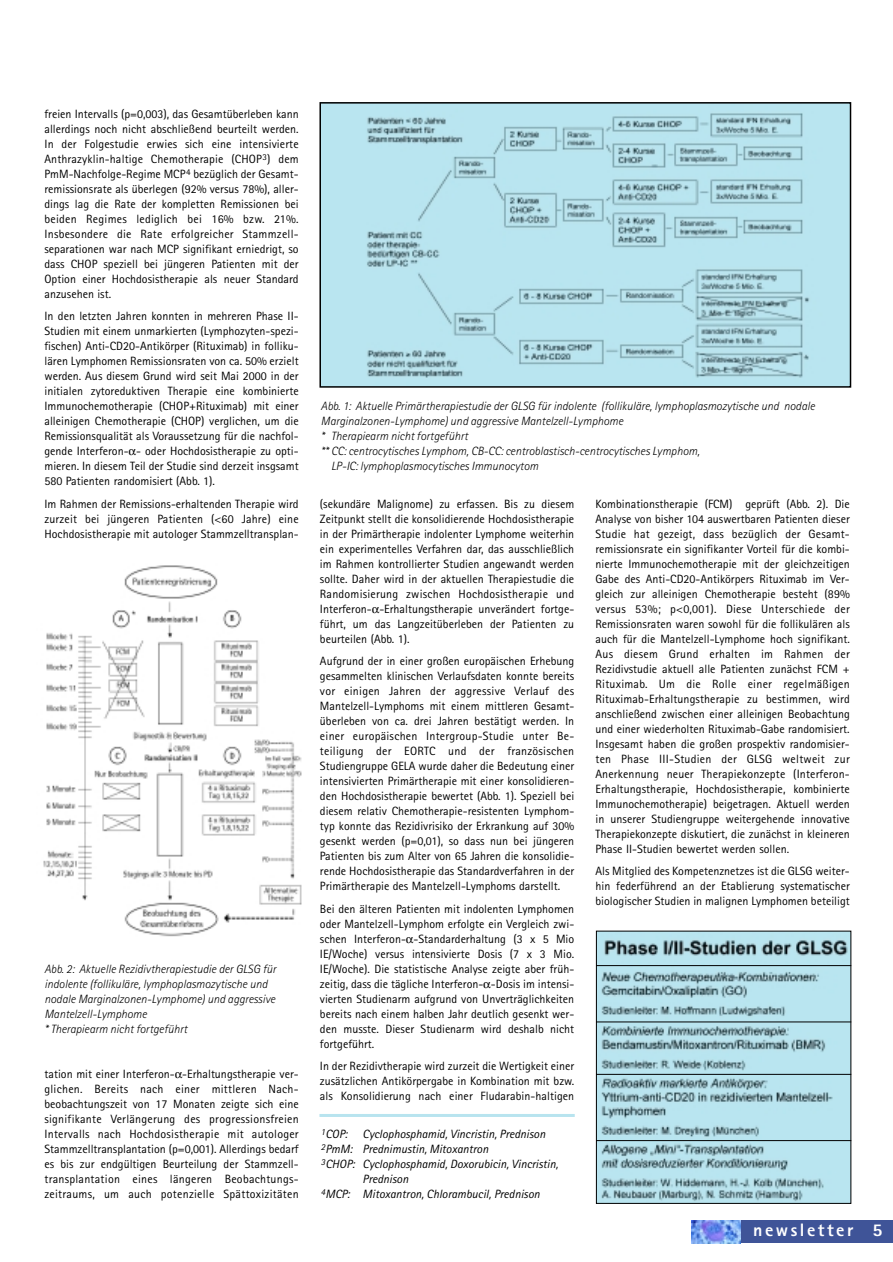
<style>
.page{position:relative;width:893px;height:1262px;background:#fff}
.page>*{position:absolute;margin:0;border:0;box-sizing:border-box;transform-origin:0 0}
.t1{font:800 18px "Rotis Sans Serif";letter-spacing:.14em;color:#fff}
.t2{font:12px/15px "Rotis Sans Serif";color:#000;text-align:justify}
.t3{font:italic 300 12px/15px "Rotis Sans Serif";color:#000}
.t4{font:italic 12px "Rotis Sans Serif";color:#000}
</style>
<div class="page">
<div style="left:691px;top:1220px;width:201px;height:23px;background:#3f5498"></div>
<img style="left:691px;top:1220px;width:49px;height:23px">
<img style="left:322px;top:105px;width:526px;height:280px">
<div style="left:319px;top:102px;width:532px;height:286px;border:2px solid #000"></div>
<img style="left:43px;top:565px;width:259px;height:372px">
<img style="left:598px;top:932px;width:251px;height:269px">
<hr style="left:319px;top:1114px;width:255px;height:3px;background:#b8e4ef">
<hr style="left:596px;top:1140px;width:255px;height:1px;background:#000">
<hr style="left:596px;top:1074px;width:255px;height:1px;background:#000">
<hr style="left:596px;top:1021px;width:255px;height:1px;background:#000">
<hr style="left:596px;top:965px;width:255px;height:1px;background:#000">
<p class="t2" style="left:44px;top:107px;width:256px">freien Intervalls (p=0,003), das Gesamtüberleben kann allerdings noch nicht abschließend beurteilt werden.<br>In der Folgestudie erwies sich eine intensivierte Anthrazyklin-haltige Chemotherapie (CHOP<sup>3</sup>) dem PmM-Nachfolge-Regime MCP<sup>4</sup> bezüglich der Gesamt&shy;remissionsrate als überlegen (92% versus 78%), aller&shy;dings lag die Rate der kompletten Remissionen bei beiden Regimes lediglich bei 16% bzw. 21%.<br>Insbesondere die Rate erfolgreicher Stammzell&shy;separationen war nach MCP signifikant erniedrigt, so dass CHOP speziell bei jüngeren Patienten mit der Option einer Hochdosistherapie als neuer Standard anzusehen ist.</p>
<p class="t2" style="left:44px;top:310px;width:256px">In den letzten Jahren konnten in mehreren Phase II-Studien mit einem unmarkierten (Lymphozyten-spezi&shy;fischen) Anti-CD20-Antikörper (Rituximab) in folliku&shy;lären Lymphomen Remissionsraten von ca. 50% erzielt werden. Aus diesem Grund wird seit Mai 2000 in der initialen zytoreduktiven Therapie eine kombinierte Immunochemotherapie (CHOP+Rituximab) mit einer alleinigen Chemotherapie (CHOP) verglichen, um die Remissionsqualität als Voraussetzung für die nachfol&shy;gende Interferon- - oder Hochdosistherapie zu opti&shy;mieren. In diesem Teil der Studie sind derzeit insgsamt 580 Patienten randomisiert (Abb. 1).</p>
<p class="t2" style="left:44px;top:497px;width:256px">Im Rahmen der Remissions-erhaltenden Therapie wird zurzeit bei jüngeren Patienten (&lt;60 Jahre) eine Hochdosistherapie mit autologer Stammzelltransplan-</p>
<p class="t3" style="left:44px;top:962px;width:233px">Abb. 2: Aktuelle Rezidivtherapiestudie der GLSG für indolente (follikuläre, lymphoplasmozytische und nodale Marginalzonen-Lymphome) und aggressive Mantelzell-Lymphome<br>* Therapiearm nicht fortgeführt</p>
<p class="t2" style="left:44px;top:1067px;width:256px">tation mit einer Interferon- -Erhaltungstherapie ver&shy;glichen. Bereits nach einer mittleren Nach&shy;beobachtungszeit von 17 Monaten zeigte sich eine signifikante Verlängerung des progressionsfreien Intervalls nach Hochdosistherapie mit autologer Stammzelltransplantation (p=0,001). Allerdings bedarf es bis zur endgültigen Beurteilung der Stammzell&shy;transplantation eines längeren Beobachtungs&shy;zeitraums, um auch potenzielle Spättoxizitäten</p>
<p class="t3" style="left:321px;top:400px;width:495px">Abb. 1: Aktuelle Primärtherapiestudie der GLSG für indolente (follikuläre, lymphoplasmozytische und nodale</p>
<p class="t3" style="left:321px;top:415px;width:304px">Marginalzonen-Lymphome) und aggressive Mantelzell-Lymphome</p>
<p class="t3" style="left:321px;top:430px;width:148px">* Therapiearm nicht fortgeführt</p>
<p class="t3" style="left:321px;top:445px;width:380px">** CC: centrocytisches Lymphom, CB-CC: centroblastisch-centrocytisches Lymphom,</p>
<p class="t3" style="left:331px;top:460px;width:209px">LP-IC: lymphoplasmocytisches Immunocytom</p>
<p class="t2" style="left:320px;top:497px;width:256px">(sekundäre Malignome) zu erfassen. Bis zu diesem Zeitpunkt stellt die konsolidierende Hochdosistherapie in der Primärtherapie indolenter Lymphome weiterhin ein experimentelles Verfahren dar, das ausschließlich im Rahmen kontrollierter Studien angewandt werden sollte. Daher wird in der aktuellen Therapiestudie die Randomisierung zwischen Hochdosistherapie und Interferon- -Erhaltungstherapie unverändert fortge&shy;führt, um das Langzeitüberleben der Patienten zu beurteilen (Abb. 1).</p>
<p class="t2" style="left:320px;top:655px;width:256px">Aufgrund der in einer großen europäischen Erhebung gesammelten klinischen Verlaufsdaten konnte bereits vor einigen Jahren der aggressive Verlauf des Mantelzell-Lymphoms mit einem mittleren Gesamt&shy;überleben von ca. drei Jahren bestätigt werden. In einer europäischen Intergroup-Studie unter Be&shy;teiligung der EORTC und der französischen Studiengruppe GELA wurde daher die Bedeutung einer intensivierten Primärtherapie mit einer konsolidieren&shy;den Hochdosistherapie bewertet (Abb. 1). Speziell bei diesem relativ Chemotherapie-resistenten Lymphom&shy;typ konnte das Rezidivrisiko der Erkrankung auf 30% gesenkt werden (p=0,01), so dass nun bei jüngeren Patienten bis zum Alter von 65 Jahren die konsolidie&shy;rende Hochdosistherapie das Standardverfahren in der Primärtherapie des Mantelzell-Lymphoms darstellt.</p>
<p class="t2" style="left:320px;top:902px;width:256px">Bei den älteren Patienten mit indolenten Lymphomen oder Mantelzell-Lymphom erfolgte ein Vergleich zwi&shy;schen Interferon- -Standarderhaltung (3 x 5 Mio IE/Woche) versus intensivierte Dosis (7 x 3 Mio.<br>IE/Woche). Die statistische Analyse zeigte aber früh&shy;zeitig, dass die tägliche Interferon- -Dosis im intensi&shy;vierten Studienarm aufgrund von Unverträglichkeiten bereits nach einem halben Jahr deutlich gesenkt wer&shy;den musste. Dieser Studienarm wird deshalb nicht fortgeführt.</p>
<p class="t2" style="left:320px;top:1060px;width:256px">In der Rezidivtherapie wird zurzeit die Wertigkeit einer zusätzlichen Antikörpergabe in Kombination mit bzw. als Konsolidierung nach einer Fludarabin-haltigen</p>
<p class="t4" style="left:321px;top:1129px;width:28px"><sup>1</sup>COP:</p>
<p class="t4" style="left:362px;top:1129px;width:184px">Cyclophosphamid, Vincristin, Prednison</p>
<p class="t4" style="left:321px;top:1144px;width:169px"><sup>2</sup>PmM: Prednimustin, Mitoxantron</p>
<p class="t4" style="left:321px;top:1159px;width:239px"><sup>3</sup>CHOP: Cyclophosphamid, Doxorubicin, Vincristin,</p>
<p class="t4" style="left:362px;top:1174px;width:47px">Prednison</p>
<p class="t4" style="left:321px;top:1189px;width:220px"><sup>4</sup>MCP: Mitoxantron, Chlorambucil, Prednison</p>
<p class="t2" style="left:595px;top:497px;width:256px">Kombinationstherapie (FCM) geprüft (Abb. 2). Die Analyse von bisher 104 auswertbaren Patienten dieser Studie hat gezeigt, dass bezüglich der Gesamt&shy;remissionsrate ein signifikanter Vorteil für die kombi&shy;nierte Immunochemotherapie mit der gleichzeitigen Gabe des Anti-CD20-Antikörpers Rituximab im Ver&shy;gleich zur alleinigen Chemotherapie besteht (89% versus 53%; p&lt;0,001). Diese Unterschiede der Remissionsraten waren sowohl für die follikulären als auch für die Mantelzell-Lymphome hoch signifikant.<br>Aus diesem Grund erhalten im Rahmen der Rezidivstudie aktuell alle Patienten zunächst FCM + Rituximab. Um die Rolle einer regelmäßigen Rituximab-Erhaltungstherapie zu bestimmen, wird anschließend zwischen einer alleinigen Beobachtung und einer wiederholten Rituximab-Gabe randomisiert.<br>Insgesamt haben die großen prospektiv randomisier&shy;ten Phase III-Studien der GLSG weltweit zur Anerkennung neuer Therapiekonzepte (Interferon-Erhaltungstherapie, Hochdosistherapie, kombinierte Immunochemotherapie) beigetragen. Aktuell werden in unserer Studiengruppe weitergehende innovative Therapiekonzepte diskutiert, die zunächst in kleineren Phase II-Studien bewertet werden sollen.</p>
<p class="t2" style="left:595px;top:865px;width:256px">Als Mitglied des Kompetenznetzes ist die GLSG weiter&shy;hin federführend an der Etablierung systematischer biologischer Studien in malignen Lymphomen beteiligt</p>
<h1 class="t1" style="left:753px;top:1223px;width:131px">newsletter 5</h1>
</div>
